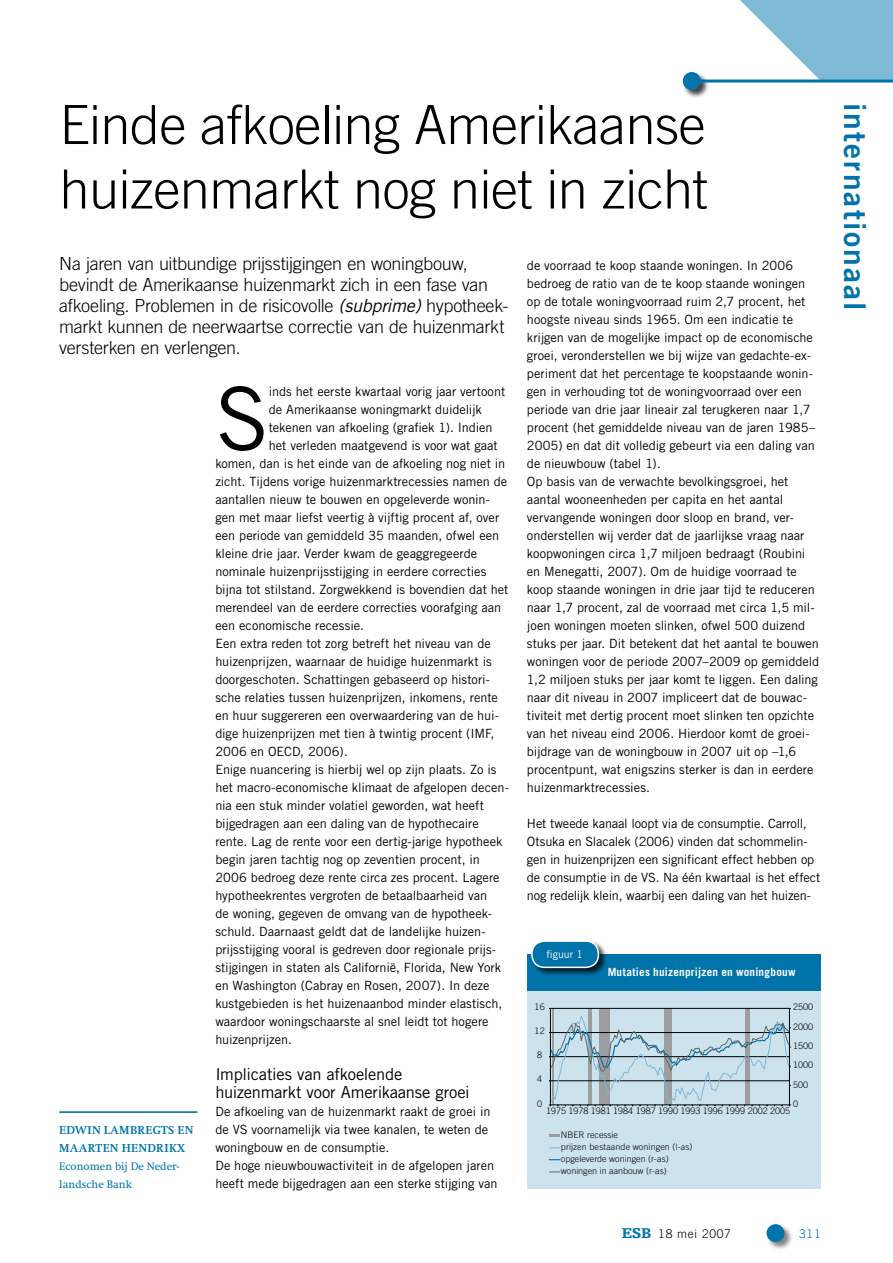
<style>
.page{position:relative;width:893px;height:1263px;background:#fff}
.page>*{position:absolute;margin:0;border:0;box-sizing:border-box;transform-origin:0 0}
.t1{font:87.6px "Trade Gothic";color:#000}
.t2{font:300 54px/64.5px "Trade Gothic";letter-spacing:-.01em;color:#000}
.t3{font:30px "Trade Gothic Bold Two";letter-spacing:.07em;color:#0073aa}
.t4{font:300 18px/21px "Trade Gothic";letter-spacing:-.015em;color:#000}
.t5{font:16.5px/18px "Trade Gothic";letter-spacing:-.015em;color:#000}
.t6{font:12.75px/18px "Trade Gothic";color:#000}
.t7{font:700 12px/18px "Swift";letter-spacing:.035em;color:#0073aa}
.t8{font:300 12px "Trade Gothic";letter-spacing:.06em;color:#000}
.t9{font:300 12px "Trade Gothic";color:#0073aa}
.t10{font:700 11.25px "Trade Gothic";letter-spacing:.02em;color:#fff}
.t11{font:11.25px/18px "Swift";color:#0073aa}
.t12{font:10.5px "Trade Gothic";color:#fff}
.t13{font:300 9px/12px "Trade Gothic";color:#000}
.s1{font-weight:400;font-style:italic}
.s2{font-family:"Myriad";font-weight:400}
.s3{font-family:"Egyptienne F";font-weight:900;font-size:15px;color:#0073aa}
</style>
<div class="page">
<div style="left:766px;top:1223px;width:28px;height:29px;background:#000;opacity:.5"></div>
<div style="left:766px;top:1224px;width:18px;height:18px;background:#0073aa;border-radius:50%"></div>
<svg style="left:727px;top:0;width:166px;height:80px"></svg>
<div style="left:682px;top:71px;width:28px;height:29px;background:#000;opacity:.75"></div>
<div style="left:683px;top:72px;width:18px;height:18px;background:#0073aa;border-radius:50%"></div>
<hr style="left:700px;top:80px;width:193px;height:3px;background:#0073aa">
<hr style="left:59px;top:1111px;width:138px;height:2px;background:#0073aa">
<div style="left:527px;top:990px;width:294px;height:198px;background:#cce3ee"></div>
<svg style="left:549px;top:1008px;width:242px;height:98px"></svg>
<svg style="left:549px;top:1134px;width:11px;height:2px"></svg>
<div style="left:527px;top:954px;width:294px;height:36px;background:#0073aa"></div>
<div style="left:530px;top:939px;width:78px;height:39px;background:#000;opacity:.75"></div>
<div style="left:532px;top:941px;width:66px;height:26px;background:#0073aa;border-radius:13px"></div>
<div style="left:531px;top:940px;width:68px;height:28px;border:2px solid #fff;border-radius:13px"></div>
<h2 class="t2" style="left:60px;top:92px;width:650px">Einde afkoeling Amerikaanse huizenmarkt nog niet in zicht</h2>
<p class="t4" style="left:59px;top:253px;width:451px">Na jaren van uitbundige prijsstijgingen en woningbouw, bevindt de Amerikaanse huizenmarkt zich in een fase van afkoeling. Problemen in de risicovolle <span class="s1">(subprime)</span> hypotheek&shy;markt kunnen de neerwaartse correctie van de huizenmarkt versterken en verlengen.</p>
<p class="t7" style="left:59px;top:1121px;width:136px">EDWIN LAMBREGTS EN<br>MAARTEN HENDRIKX</p>
<p class="t11" style="left:59px;top:1158px;width:122px">Economen bij De Neder&shy;landsche Bank</p>
<h1 class="t1" style="left:215px;top:366px;width:55px">S</h1>
<p class="t6" style="left:269px;top:382px;width:238px">inds het eerste kwartaal vorig jaar vertoont</p>
<p class="t6" style="left:269px;top:400px;width:215px">de Amerikaanse woningmarkt duidelijk</p>
<p class="t6" style="left:269px;top:418px;width:225px">tekenen van afkoeling (grafiek 1). Indien</p>
<p class="t6" style="left:269px;top:436px;width:231px">het verleden maatgevend is voor wat gaat</p>
<p class="t6" style="left:215px;top:454px;width:291px">komen, dan is het einde van de afkoeling nog niet in</p>
<p class="t6" style="left:215px;top:472px;width:293px">zicht. Tijdens vorige huizenmarktrecessies namen de</p>
<p class="t6" style="left:215px;top:490px;width:276px">aantallen nieuw te bouwen en opgeleverde wonin-</p>
<p class="t6" style="left:215px;top:508px;width:285px">gen met maar liefst veertig à vijftig procent af, over</p>
<p class="t6" style="left:215px;top:526px;width:285px">een periode van gemiddeld 35 maanden, ofwel een</p>
<p class="t6" style="left:215px;top:544px;width:263px">kleine drie jaar. Verder kwam de geaggregeerde</p>
<p class="t6" style="left:215px;top:562px;width:273px">nominale huizenprijsstijging in eerdere correcties</p>
<p class="t6" style="left:215px;top:580px;width:295px">bijna tot stilstand. Zorgwekkend is bovendien dat het</p>
<p class="t6" style="left:215px;top:598px;width:287px">merendeel van de eerdere correcties voorafging aan</p>
<p class="t6" style="left:215px;top:616px;width:150px">een economische recessie.</p>
<p class="t6" style="left:215px;top:634px;width:277px">Een extra reden tot zorg betreft het niveau van de</p>
<p class="t6" style="left:215px;top:652px;width:278px">huizenprijzen, waarnaar de huidige huizenmarkt is</p>
<p class="t6" style="left:215px;top:670px;width:276px">doorgeschoten. Schattingen gebaseerd op histori-</p>
<p class="t6" style="left:215px;top:688px;width:284px">sche relaties tussen huizenprijzen, inkomens, rente</p>
<p class="t6" style="left:215px;top:706px;width:285px">en huur suggereren een overwaardering van de hui-</p>
<p class="t6" style="left:215px;top:724px;width:281px">dige huizenprijzen met tien à twintig procent (IMF,</p>
<p class="t6" style="left:215px;top:742px;width:134px">2006 en OECD, 2006).</p>
<p class="t6" style="left:215px;top:760px;width:283px">Enige nuancering is hierbij wel op zijn plaats. Zo is</p>
<p class="t6" style="left:215px;top:778px;width:295px">het macro-economische klimaat de afgelopen decen-</p>
<p class="t6" style="left:215px;top:796px;width:270px">nia een stuk minder volatiel geworden, wat heeft</p>
<p class="t6" style="left:215px;top:814px;width:265px">bijgedragen aan een daling van de hypothecaire</p>
<p class="t6" style="left:215px;top:832px;width:289px">rente. Lag de rente voor een dertig-jarige hypotheek</p>
<p class="t6" style="left:215px;top:850px;width:266px">begin jaren tachtig nog op zeventien procent, in</p>
<p class="t6" style="left:215px;top:868px;width:286px">2006 bedroeg deze rente circa zes procent. Lagere</p>
<p class="t6" style="left:215px;top:886px;width:273px">hypotheekrentes vergroten de betaalbaarheid van</p>
<p class="t6" style="left:215px;top:904px;width:278px">de woning, gegeven de omvang van de hypotheek-</p>
<p class="t6" style="left:215px;top:922px;width:272px">schuld. Daarnaast geldt dat de landelijke huizen-</p>
<p class="t6" style="left:215px;top:940px;width:282px">prijsstijging vooral is gedreven door regionale prijs-</p>
<p class="t6" style="left:215px;top:958px;width:287px">stijgingen in staten als Californië, Florida, New York</p>
<p class="t6" style="left:215px;top:976px;width:276px">en Washington (Cabray en Rosen, 2007). In deze</p>
<p class="t6" style="left:215px;top:994px;width:289px">kustgebieden is het huizenaanbod minder elastisch,</p>
<p class="t6" style="left:215px;top:1012px;width:275px">waardoor woningschaarste al snel leidt tot hogere</p>
<p class="t6" style="left:215px;top:1030px;width:78px">huizenprijzen.</p>
<p class="t5" style="left:215px;top:1065px;width:256px">Implicaties van afkoelende huizenmarkt voor Amerikaanse groei</p>
<p class="t6" style="left:215px;top:1102px;width:284px">De afkoeling van de huizenmarkt raakt de groei in de VS voornamelijk via twee kanalen, te weten de woningbouw en de consumptie.<br>De hoge nieuwbouwactiviteit in de afgelopen jaren heeft mede bijgedragen aan een sterke stijging van</p>
<p class="t6" style="left:527px;top:256px;width:294px">de voorraad te koop staande woningen. In 2006 bedroeg de ratio van de te koop staande woningen op de totale woningvoorraad ruim 2,7 procent, het hoogste niveau sinds 1965. Om een indicatie te krijgen van de mogelijke impact op de economische groei, veronderstellen we bij wijze van gedachte-ex&shy;periment dat het percentage te koopstaande wonin&shy;gen in verhouding tot de woningvoorraad over een periode van drie jaar lineair zal terugkeren naar 1,7 procent (het gemiddelde niveau van de jaren 1985– 2005) en dat dit volledig gebeurt via een daling van de nieuwbouw (tabel 1).<br>Op basis van de verwachte bevolkingsgroei, het aantal wooneenheden per capita en het aantal vervangende woningen door sloop en brand, ver&shy;onderstellen wij verder dat de jaarlijkse vraag naar koopwoningen circa 1,7 miljoen bedraagt (Roubini en Menegatti, 2007). Om de huidige voorraad te koop staande woningen in drie jaar tijd te reduceren naar 1,7 procent, zal de voorraad met circa 1,5 mil&shy;joen woningen moeten slinken, ofwel 500 duizend stuks per jaar. Dit betekent dat het aantal te bouwen woningen voor de periode 2007–2009 op gemiddeld 1,2 miljoen stuks per jaar komt te liggen. Een daling naar dit niveau in 2007 impliceert dat de bouwac&shy;tiviteit met dertig procent moet slinken ten opzichte van het niveau eind 2006. Hierdoor komt de groei&shy;bijdrage van de woningbouw in 2007 uit op –1,6 procentpunt, wat enigszins sterker is dan in eerdere huizenmarktrecessies.</p>
<p class="t6" style="left:527px;top:814px;width:295px">Het tweede kanaal loopt via de consumptie. Carroll, Otsuka en Slacalek (2006) vinden dat schommelin&shy;gen in huizenprijzen een significant effect hebben op de consumptie in de VS. Na één kwartaal is het effect nog redelijk klein, waarbij een daling van het huizen-</p>
<p class="t12" style="left:546px;top:948px;width:38px">figuur 1</p>
<p class="t13" style="left:535px;top:1001px;width:12px">16</p>
<p class="t13" style="left:535px;top:1025px;width:12px">12</p>
<p class="t13" style="left:537px;top:1049px;width:7px">8</p>
<p class="t13" style="left:537px;top:1073px;width:7px">4</p>
<p class="t10" style="left:608px;top:965px;width:189px">Mutaties huizenprijzen en woningbouw</p>
<p class="t13" style="left:793px;top:1001px;width:22px">2500</p>
<p class="t13" style="left:793px;top:1020px;width:22px">2000</p>
<p class="t13" style="left:793px;top:1040px;width:22px">1500</p>
<p class="t13" style="left:793px;top:1059px;width:22px">1000</p>
<p class="t13" style="left:793px;top:1078px;width:17px">500</p>
<p class="t13" style="left:537px;top:1097px;width:7px">0</p>
<p class="t13" style="left:793px;top:1097px;width:7px">0</p>
<p class="t13" style="left:546px;top:1104px;width:246px">1975 1978 1981 1984 1987 1990 1993 1996 1999 2002 2005</p>
<p class="t13" style="left:561px;top:1129px;width:133px">NBER recessie<br>prijzen bestaande woningen (l-as) opgeleverde woningen (r-as) woningen in aanbouw (r-as<span class="s2">)</span></p>
<p class="t8" style="left:622px;top:1226px;width:111px"><span class="s3">ESB</span> 18 mei 2007</p>
<p class="t9" style="left:799px;top:1226px;width:23px">311</p>
<h3 class="t3" style="left:874px;top:103px;width:209px;rotate:90deg">internationaal</h3>
</div>
